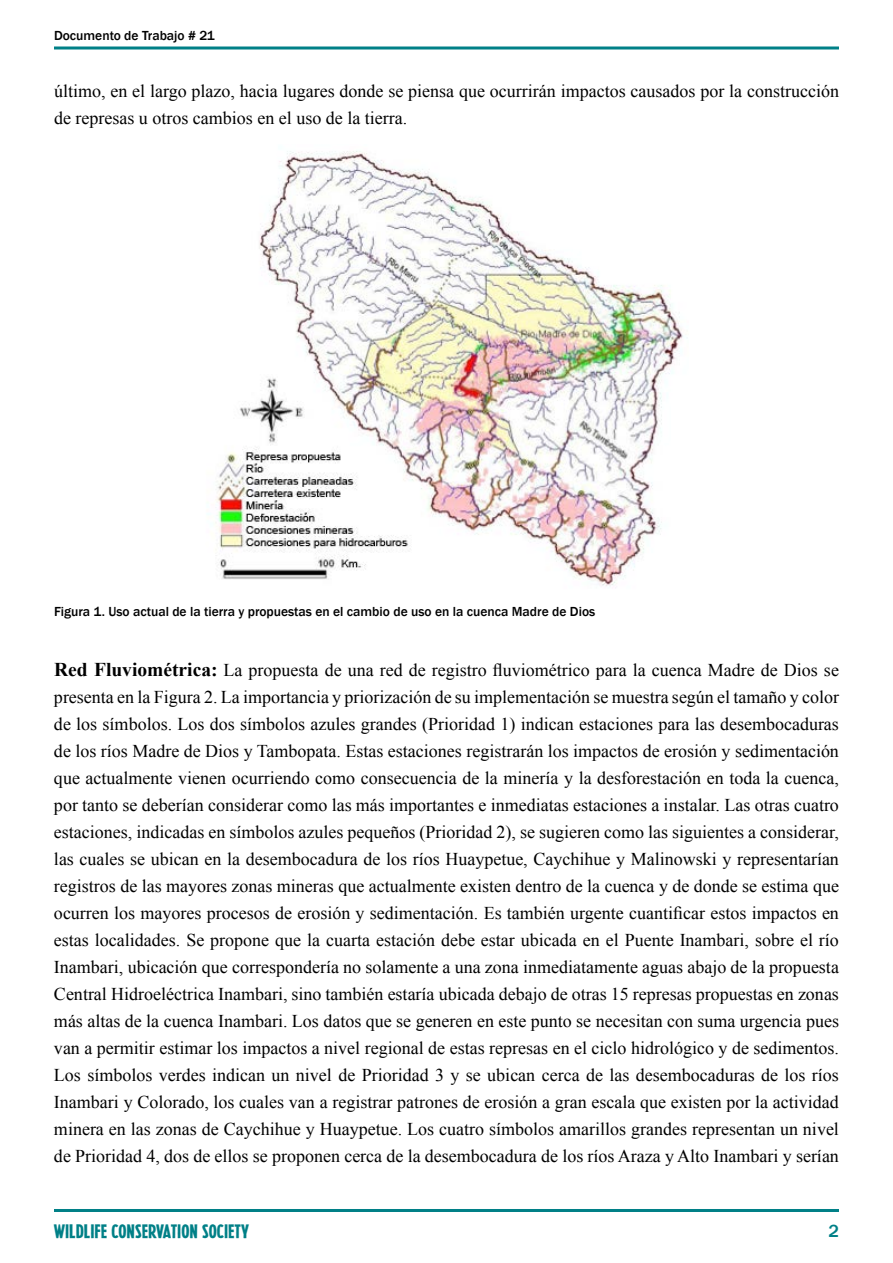
<style>
.page{position:relative;width:893px;height:1263px;background:#fff}
.page>*{position:absolute;margin:0;border:0;box-sizing:border-box;transform-origin:0 0}
.t1{font:18px/27px "Times New Roman";color:#000}
.t2{font:18px "WCS Wildlife";color:#008087}
.t3{font:500 18px "Franklin Gothic";color:#008087}
.t4{font:500 13.5px "Franklin Gothic";color:#000}
.s1{font-weight:700;font-size:19.5px}
</style>
<div class="page">
<hr style="left:54px;top:47px;width:785px;height:3px;background:#008087">
<hr style="left:54px;top:1209px;width:785px;height:3px;background:#008087">
<img style="left:208px;top:151px;width:475px;height:435px">
<p class="t4" style="left:54px;top:27px;width:162px">Documento de Trabajo # 21</p>
<p class="t1" style="left:54px;top:77px;width:786px">último, en el largo plazo, hacia lugares donde se piensa que ocurrirán impactos causados por la construcción de represas u otros cambios en el uso de la tierra.</p>
<p class="t4" style="left:54px;top:603px;width:543px">Figura 1. Uso actual de la tierra y propuestas en el cambio de uso en la cuenca Madre de Dios</p>
<p class="t1" style="left:54px;top:656px;width:786px;text-align:justify"><span class="s1">Red Fluviométrica:</span> La propuesta de una red de registro fluviométrico para la cuenca Madre de Dios se presenta en la Figura 2. La importancia y priorización de su implementación se muestra según el tamaño y color de los símbolos. Los dos símbolos azules grandes (Prioridad 1) indican estaciones para las desembocaduras de los ríos Madre de Dios y Tambopata. Estas estaciones registrarán los impactos de erosión y sedimentación que actualmente vienen ocurriendo como consecuencia de la minería y la desforestación en toda la cuenca, por tanto se deberían considerar como las más importantes e inmediatas estaciones a instalar. Las otras cuatro estaciones, indicadas en símbolos azules pequeños (Prioridad 2), se sugieren como las siguientes a considerar, las cuales se ubican en la desembocadura de los ríos Huaypetue, Caychihue y Malinowski y representarían registros de las mayores zonas mineras que actualmente existen dentro de la cuenca y de donde se estima que ocurren los mayores procesos de erosión y sedimentación. Es también urgente cuantificar estos impactos en estas localidades. Se propone que la cuarta estación debe estar ubicada en el Puente Inambari, sobre el río Inambari, ubicación que correspondería no solamente a una zona inmediatamente aguas abajo de la propuesta Central Hidroeléctrica Inambari, sino también estaría ubicada debajo de otras 15 represas propuestas en zonas más altas de la cuenca Inambari. Los datos que se generen en este punto se necesitan con suma urgencia pues van a permitir estimar los impactos a nivel regional de estas represas en el ciclo hidrológico y de sedimentos.<br>Los símbolos verdes indican un nivel de Prioridad 3 y se ubican cerca de las desembocaduras de los ríos Inambari y Colorado, los cuales van a registrar patrones de erosión a gran escala que existen por la actividad minera en las zonas de Caychihue y Huaypetue. Los cuatro símbolos amarillos grandes representan un nivel de Prioridad 4, dos de ellos se proponen cerca de la desembocadura de los ríos Araza y Alto Inambari y serían</p>
<p class="t2" style="left:54px;top:1220px;width:197px">WILDLIFE CONSERVATION SOCIETY</p>
<p class="t3" style="left:828px;top:1219px;width:12px">2</p>
</div>
